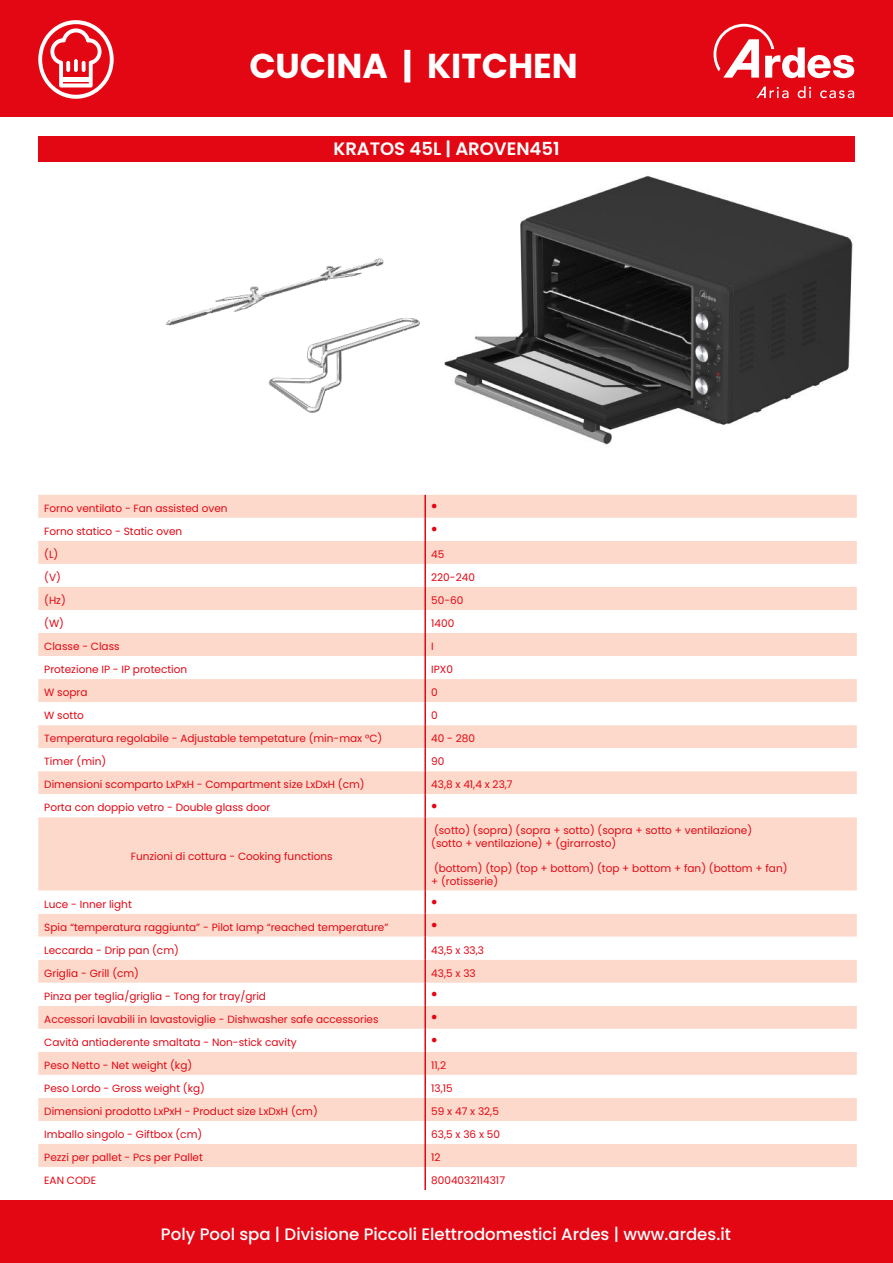
<style>
.page{position:relative;width:893px;height:1263px;background:#fff}
.page>*{position:absolute;margin:0;border:0;box-sizing:border-box;transform-origin:0 0}
.t1{font:700 34.5px "Poppins";color:#fff}
.t2{font:600 18px "Poppins";color:#fff}
.t3{font:500 16.5px "Poppins";color:#fff}
.t4{font:10.5px/12.6px "Poppins";color:#e30613}
.t5{font:10.5px "Impact";color:#e30613}
</style>
<div class="page">
<div style="left:0;top:0;width:893px;height:117px;background:#e30613"></div>
<div style="left:0;top:1200px;width:893px;height:63px;background:#e30613"></div>
<svg style="left:713px;top:24px;width:141px;height:54px"></svg>
<svg style="left:756px;top:87px;width:32px;height:11px"></svg>
<svg style="left:798px;top:86px;width:13px;height:12px"></svg>
<svg style="left:820px;top:90px;width:34px;height:8px"></svg>
<svg style="left:38px;top:20px;width:76px;height:79px"></svg>
<hr style="left:61px;top:78px;width:30px;height:4px;background:#fff">
<svg style="left:66px;top:61px;width:4px;height:11px"></svg>
<svg style="left:74px;top:59px;width:4px;height:13px"></svg>
<svg style="left:82px;top:61px;width:4px;height:11px"></svg>
<div style="left:38px;top:495px;width:819px;height:23px;background:#fcd9ca"></div>
<svg style="left:38px;top:541px;width:819px;height:626px;fill:#fcd9ca"></svg>
<hr style="left:424px;top:495px;width:2px;height:23px;background:#e30613">
<hr style="left:424px;top:518px;width:2px;height:23px;background:#e30613">
<hr style="left:424px;top:541px;width:2px;height:23px;background:#e30613">
<hr style="left:424px;top:564px;width:2px;height:23px;background:#e30613">
<hr style="left:424px;top:587px;width:2px;height:23px;background:#e30613">
<hr style="left:424px;top:610px;width:2px;height:23px;background:#e30613">
<hr style="left:424px;top:633px;width:2px;height:23px;background:#e30613">
<hr style="left:424px;top:656px;width:2px;height:23px;background:#e30613">
<hr style="left:424px;top:679px;width:2px;height:23px;background:#e30613">
<hr style="left:424px;top:702px;width:2px;height:23px;background:#e30613">
<hr style="left:424px;top:725px;width:2px;height:23px;background:#e30613">
<hr style="left:424px;top:748px;width:2px;height:23px;background:#e30613">
<hr style="left:424px;top:771px;width:2px;height:23px;background:#e30613">
<hr style="left:424px;top:794px;width:2px;height:23px;background:#e30613">
<hr style="left:424px;top:817px;width:2px;height:74px;background:#e30613">
<hr style="left:424px;top:891px;width:2px;height:23px;background:#e30613">
<hr style="left:424px;top:914px;width:2px;height:23px;background:#e30613">
<hr style="left:424px;top:937px;width:2px;height:23px;background:#e30613">
<hr style="left:424px;top:960px;width:2px;height:23px;background:#e30613">
<hr style="left:424px;top:983px;width:2px;height:23px;background:#e30613">
<hr style="left:424px;top:1006px;width:2px;height:23px;background:#e30613">
<hr style="left:424px;top:1029px;width:2px;height:23px;background:#e30613">
<hr style="left:424px;top:1052px;width:2px;height:23px;background:#e30613">
<hr style="left:424px;top:1075px;width:2px;height:23px;background:#e30613">
<hr style="left:424px;top:1098px;width:2px;height:23px;background:#e30613">
<hr style="left:424px;top:1121px;width:2px;height:23px;background:#e30613">
<hr style="left:424px;top:1144px;width:2px;height:23px;background:#e30613">
<hr style="left:424px;top:1167px;width:2px;height:23px;background:#e30613">
<img style="left:444px;top:175px;width:409px;height:270px">
<div style="left:38px;top:136px;width:817px;height:26px;background:#e30613"></div>
<img style="left:268px;top:318px;width:152px;height:95px">
<img style="left:166px;top:258px;width:221px;height:75px">
<h1 class="t1" style="left:249px;top:50px;width:330px">CUCINA | KITCHEN</h1>
<h2 class="t2" style="left:333px;top:140px;width:228px">KRATOS 45L | AROVEN451</h2>
<p class="t4" style="left:44px;top:502px;width:185px">Forno ventilato - Fan assisted oven</p>
<p class="t5" style="left:431px;top:497px;width:8px">●</p>
<p class="t4" style="left:44px;top:525px;width:139px">Forno statico - Static oven</p>
<p class="t5" style="left:431px;top:520px;width:8px">●</p>
<p class="t4" style="left:44px;top:548px;width:16px">(L)</p>
<p class="t4" style="left:431px;top:548px;width:15px">45</p>
<p class="t4" style="left:44px;top:571px;width:18px">(V)</p>
<p class="t4" style="left:431px;top:571px;width:45px">220-240</p>
<p class="t4" style="left:44px;top:594px;width:23px">(Hz)</p>
<p class="t4" style="left:431px;top:594px;width:34px">50-60</p>
<p class="t4" style="left:44px;top:617px;width:21px">(W)</p>
<p class="t4" style="left:431px;top:617px;width:25px">1400</p>
<p class="t4" style="left:44px;top:640px;width:77px">Classe - Class</p>
<p class="t4" style="left:431px;top:640px;width:4px">I</p>
<p class="t4" style="left:44px;top:663px;width:144px">Protezione IP - IP protection</p>
<p class="t4" style="left:431px;top:663px;width:23px">IPX0</p>
<p class="t4" style="left:44px;top:686px;width:45px">W sopra</p>
<p class="t4" style="left:431px;top:686px;width:8px">0</p>
<p class="t4" style="left:44px;top:709px;width:41px">W sotto</p>
<p class="t4" style="left:431px;top:709px;width:8px">0</p>
<p class="t4" style="left:44px;top:732px;width:340px">Temperatura regolabile - Adjustable tempetature (min-max °C)</p>
<p class="t4" style="left:431px;top:732px;width:45px">40 - 280</p>
<p class="t4" style="left:44px;top:755px;width:63px">Timer (min)</p>
<p class="t4" style="left:431px;top:755px;width:15px">90</p>
<p class="t4" style="left:44px;top:778px;width:322px">Dimensioni scomparto LxPxH - Compartment size LxDxH (cm)</p>
<p class="t4" style="left:431px;top:778px;width:83px">43,8 x 41,4 x 23,7</p>
<p class="t4" style="left:44px;top:801px;width:228px">Porta con doppio vetro - Double glass door</p>
<p class="t5" style="left:431px;top:796px;width:8px">●</p>
<p class="t4" style="left:131px;top:850px;width:204px">Funzioni di cottura - Cooking functions</p>
<p class="t4" style="left:431px;top:824px;width:322px">(sotto) (sopra) (sopra + sotto) (sopra + sotto + ventilazione) (sotto + ventilazione) + (girarrosto)</p>
<p class="t4" style="left:431px;top:862px;width:358px">(bottom) (top) (top + bottom) (top + bottom + fan) (bottom + fan) + (rotisserie)</p>
<p class="t4" style="left:44px;top:898px;width:89px">Luce - Inner light</p>
<p class="t5" style="left:431px;top:893px;width:8px">●</p>
<p class="t4" style="left:44px;top:921px;width:346px">Spia “temperatura raggiunta” - Pilot lamp “reached temperature”</p>
<p class="t5" style="left:431px;top:916px;width:8px">●</p>
<p class="t4" style="left:44px;top:944px;width:136px">Leccarda - Drip pan (cm)</p>
<p class="t4" style="left:431px;top:944px;width:54px">43,5 x 33,3</p>
<p class="t4" style="left:44px;top:967px;width:96px">Griglia - Grill (cm)</p>
<p class="t4" style="left:431px;top:967px;width:46px">43,5 x 33</p>
<p class="t4" style="left:44px;top:990px;width:223px">Pinza per teglia/griglia - Tong for tray/grid</p>
<p class="t5" style="left:431px;top:985px;width:8px">●</p>
<p class="t4" style="left:44px;top:1013px;width:336px">Accessori lavabili in lavastoviglie - Dishwasher safe accessories</p>
<p class="t5" style="left:431px;top:1008px;width:8px">●</p>
<p class="t4" style="left:44px;top:1036px;width:254px">Cavità antiaderente smaltata - Non-stick cavity</p>
<p class="t5" style="left:431px;top:1031px;width:8px">●</p>
<p class="t4" style="left:44px;top:1059px;width:149px">Peso Netto - Net weight (kg)</p>
<p class="t4" style="left:431px;top:1059px;width:16px">11,2</p>
<p class="t4" style="left:44px;top:1082px;width:162px">Peso Lordo - Gross weight (kg)</p>
<p class="t4" style="left:431px;top:1082px;width:23px">13,15</p>
<p class="t4" style="left:44px;top:1105px;width:275px">Dimensioni prodotto LxPxH - Product size LxDxH (cm)</p>
<p class="t4" style="left:431px;top:1105px;width:69px">59 x 47 x 32,5</p>
<p class="t4" style="left:44px;top:1128px;width:159px">Imballo singolo - Giftbox (cm)</p>
<p class="t4" style="left:431px;top:1128px;width:70px">63,5 x 36 x 50</p>
<p class="t4" style="left:44px;top:1151px;width:160px">Pezzi per pallet - Pcs per Pallet</p>
<p class="t4" style="left:431px;top:1151px;width:11px">12</p>
<p class="t4" style="left:44px;top:1174px;width:53px">EAN CODE</p>
<p class="t4" style="left:431px;top:1174px;width:75px">8004032114317</p>
<h3 class="t3" style="left:161px;top:1226px;width:571px">Poly Pool spa | Divisione Piccoli Elettrodomestici Ardes | www.ardes.it</h3>
</div>
